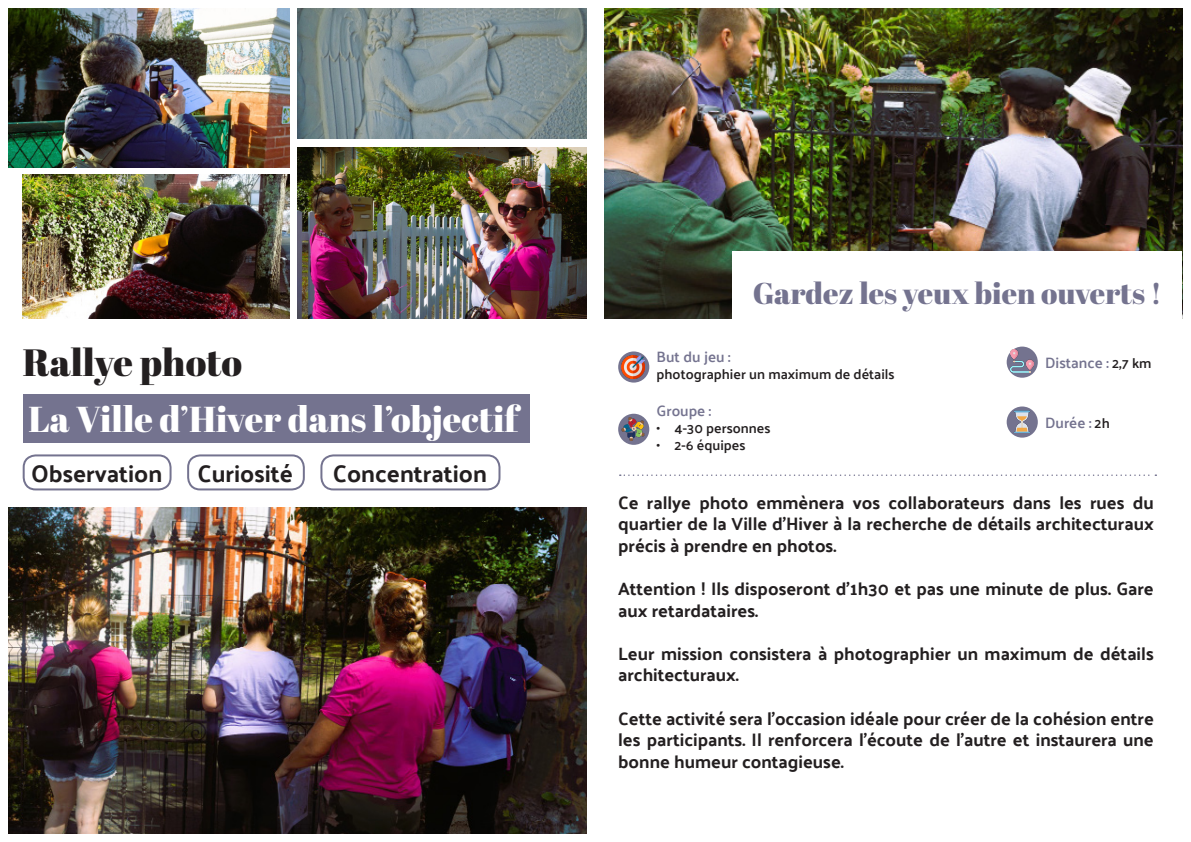
<style>
.page{position:relative;width:1191px;height:842px;background:#fff}
.page>*{position:absolute;margin:0;border:0;box-sizing:border-box;transform-origin:0 0}
.t1{font:38px "Abril Fatface";color:#231f20}
.t2{font:36px "Abril Fatface";color:#fff}
.t3{font:30px "Abril Fatface";color:#74738f}
.t4{font:700 24px "Palanquin";color:#231f20}
.t5{font:700 18px/21.6px "Palanquin";color:#231f20;text-align:justify}
.t6{font:600 15px "Palanquin";color:#74738f}
.t7{font:600 14px "Palanquin";color:#231f20}
.s1{font-size:14px;color:#231f20}
</style>
<div class="page">
<img style="left:9px;top:9px;width:280px;height:158px">
<img style="left:23px;top:174px;width:266px;height:145px">
<img style="left:298px;top:147px;width:289px;height:172px">
<img style="left:298px;top:9px;width:289px;height:130px">
<div style="left:23px;top:394px;width:506px;height:49px;background:#74738f"></div>
<div style="left:23px;top:454px;width:148px;height:36px;border:2px solid #74738f;border-radius:12px"></div>
<div style="left:187px;top:454px;width:118px;height:36px;border:2px solid #74738f;border-radius:12px"></div>
<div style="left:320px;top:454px;width:180px;height:36px;border:2px solid #74738f;border-radius:12px"></div>
<img style="left:9px;top:507px;width:578px;height:326px">
<img style="left:604px;top:9px;width:578px;height:310px">
<div style="left:732px;top:252px;width:450px;height:73px;background:#fff"></div>
<div style="left:618px;top:414px;width:31px;height:31px;background:#74738f;border-radius:50%"></div>
<img style="left:622px;top:418px;width:22px;height:23px">
<svg style="left:1006px;top:406px;width:31px;height:32px"></svg>
<img style="left:1010px;top:411px;width:23px;height:22px">
<svg style="left:1006px;top:347px;width:31px;height:31px"></svg>
<img style="left:1010px;top:349px;width:23px;height:23px">
<svg style="left:618px;top:351px;width:31px;height:32px"></svg>
<img style="left:622px;top:356px;width:22px;height:22px">
<svg style="left:620px;top:474px;width:536px;height:2px"></svg>
<p class="t1" style="left:23px;top:336px;width:221px">Rallye photo</p>
<p class="t2" style="left:28px;top:394px;width:491px">La Ville d’Hiver dans l’objectif</p>
<p class="t4" style="left:31px;top:459px;width:133px">Observation</p>
<p class="t4" style="left:197px;top:459px;width:97px">Curiosité</p>
<p class="t4" style="left:333px;top:459px;width:156px">Concentration</p>
<p class="t3" style="left:752px;top:273px;width:410px">Gardez les yeux bien ouverts !</p>
<p class="t6" style="left:656px;top:348px;width:76px">But du jeu :</p>
<p class="t6" style="left:1045px;top:354px;width:108px">Distance : <span class="s1">2,7 km</span></p>
<p class="t7" style="left:656px;top:366px;width:239px">photographier un maximum de détails</p>
<p class="t6" style="left:656px;top:402px;width:56px">Groupe :</p>
<p class="t7" style="left:656px;top:420px;width:115px">• 4-30 personnes</p>
<p class="t7" style="left:656px;top:436px;width:91px">• 2-6 équipes</p>
<p class="t6" style="left:1045px;top:414px;width:66px">Durée : <span class="s1">2h</span></p>
<p class="t5" style="left:618px;top:491px;width:537px">Ce rallye photo emmènera vos collaborateurs dans les rues du quartier de la Ville d’Hiver à la recherche de détails architecturaux précis à prendre en photos.</p>
<p class="t5" style="left:618px;top:578px;width:537px">Attention ! Ils disposeront d’1h30 et pas une minute de plus. Gare aux retardataires.</p>
<p class="t5" style="left:618px;top:643px;width:537px">Leur mission consistera à photographier un maximum de détails architecturaux.</p>
<p class="t5" style="left:618px;top:707px;width:537px">Cette activité sera l’occasion idéale pour créer de la cohésion entre les participants. Il renforcera l’écoute de l’autre et instaurera une bonne humeur contagieuse.</p>
</div>
